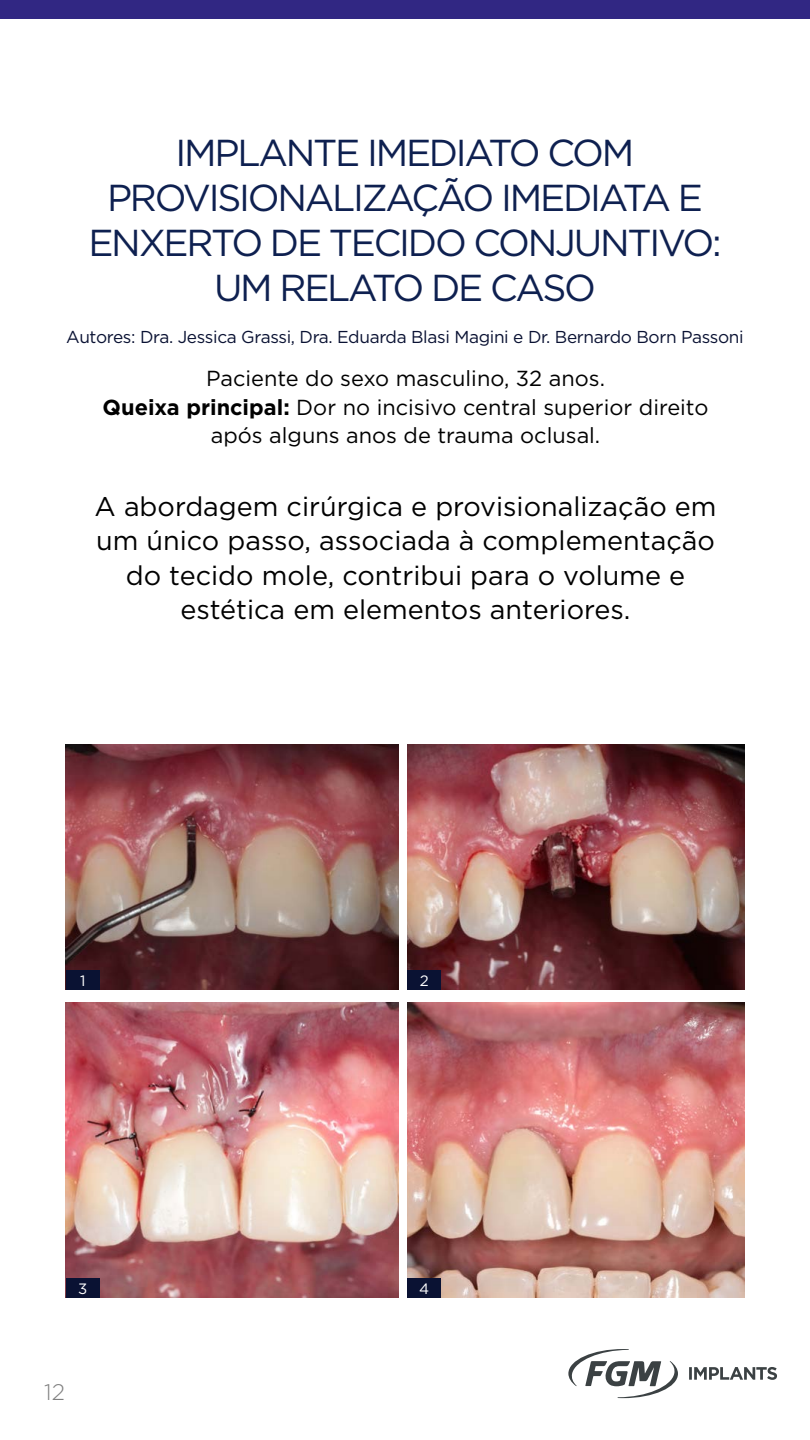
<style>
.page{position:relative;width:810px;height:1440px;background:#fff}
.page>*{position:absolute;margin:0;border:0;box-sizing:border-box;transform-origin:0 0}
.t1{font:37.5px/45px "Gotham";letter-spacing:-.06em;color:#0e2050;text-align:center}
.t2{font:27px/34.5px "Gotham";color:#000;text-align:center}
.t3{font:300 22.5px "Gotham";color:#808080}
.t4{font:21.75px/28.5px "Gotham";color:#000;text-align:center}
.t5{font:17.25px "Gotham";letter-spacing:-.02em;color:#0a1233}
.t6{font:15px "Gotham";color:#fff}
.s1{font-weight:700}
</style>
<div class="page">
<div style="left:0;top:0;width:810px;height:19px;background:#312783"></div>
<img style="left:66px;top:745px;width:332px;height:245px">
<img style="left:66px;top:1003px;width:332px;height:295px">
<img style="left:407px;top:745px;width:337px;height:245px">
<img style="left:407px;top:1002px;width:337px;height:296px">
<div style="left:66px;top:970px;width:34px;height:20px;background:#0a1233"></div>
<div style="left:66px;top:1278px;width:34px;height:20px;background:#0a1233"></div>
<div style="left:407px;top:1278px;width:34px;height:20px;background:#0a1233"></div>
<div style="left:407px;top:970px;width:34px;height:20px;background:#0a1233"></div>
<svg style="left:568px;top:1349px;width:209px;height:49px"></svg>
<h1 class="t1" style="left:88px;top:130px;width:635px">IMPLANTE IMEDIATO COM<br>PROVISIONALIZAÇÃO IMEDIATA E<br>ENXERTO DE TECIDO CONJUNTIVO:<br>UM RELATO DE CASO</h1>
<p class="t5" style="left:66px;top:326px;width:679px">Autores: Dra. Jessica Grassi, Dra. Eduarda Blasi Magini e Dr. Bernardo Born Passoni</p>
<p class="t4" style="left:103px;top:364px;width:607px">Paciente do sexo masculino, 32 anos.<br><span class="s1">Queixa principal:</span> Dor no incisivo central superior direito após alguns anos de trauma oclusal.</p>
<p class="t2" style="left:95px;top:488px;width:623px">A abordagem cirúrgica e provisionalização em um único passo, associada à complementação do tecido mole, contribui para o volume e estética em elementos anteriores.</p>
<p class="t6" style="left:80px;top:971px;width:7px">1</p>
<p class="t6" style="left:420px;top:971px;width:10px">2</p>
<p class="t6" style="left:78px;top:1279px;width:11px">3</p>
<p class="t6" style="left:419px;top:1279px;width:12px">4</p>
<p class="t3" style="left:44px;top:1380px;width:22px">12</p>
</div>
